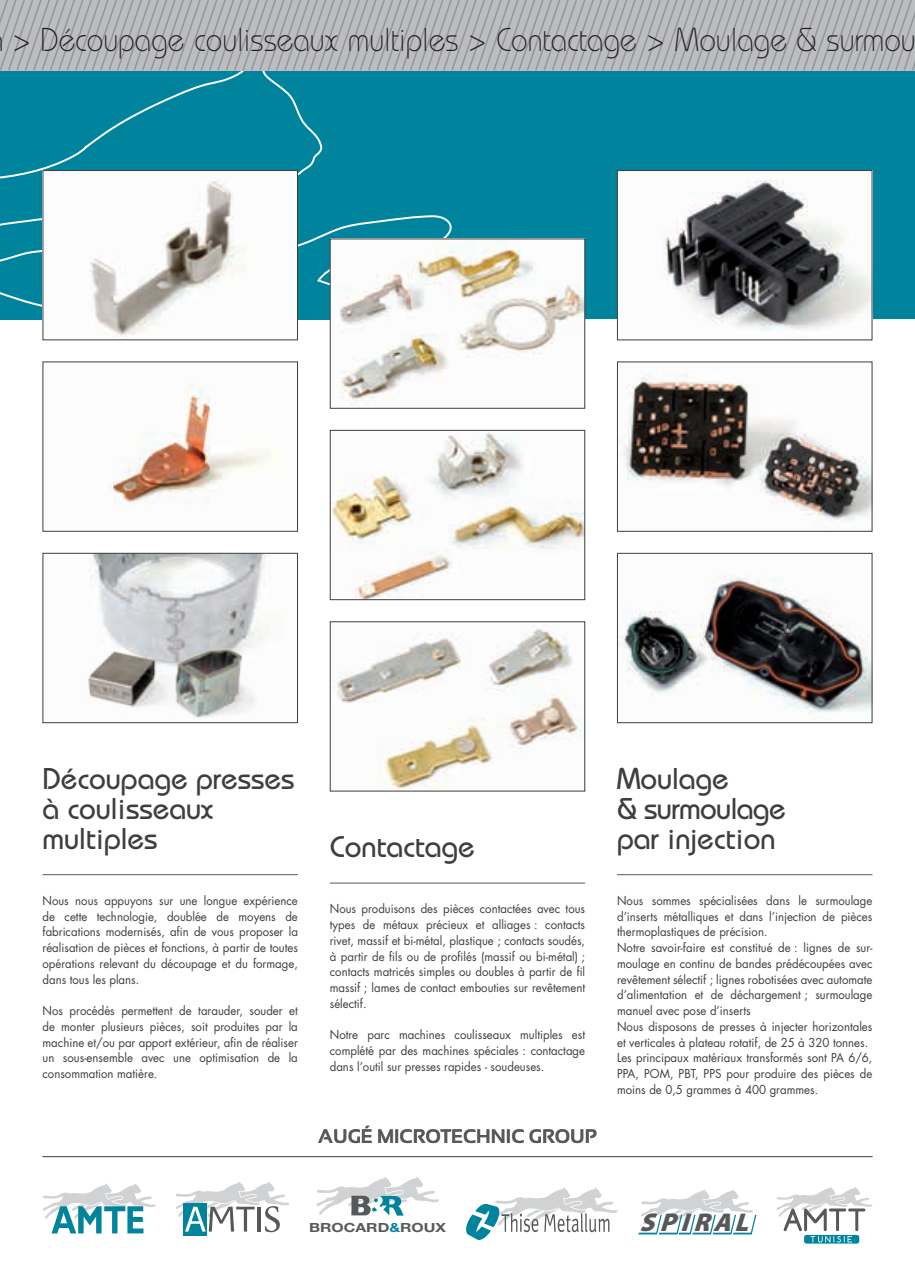
<style>
.page{position:relative;width:915px;height:1276px;background:#fff}
.page>*{position:absolute;margin:0;border:0;box-sizing:border-box;transform-origin:0 0}
.t1{font:300 33px "Bauhaus";color:#231f20;scale:.9 1}
.t2{font:500 30px/30px "Bauhaus";color:#3e3e3f}
.t3{font:italic 900 25.8px "Myriad Pro";color:#57585a}
.t4{font:700 19.5px "Sansation";color:#57585a}
.t5{font:700 12.6px "Helvetica Neue";color:#57585a;scale:1.25 1}
.t6{font:12px/15.8px "Futura";color:#3e3e3f;text-align:justify;scale:.95 1}
.s1{color:#00839c}
</style>
<div class="page">
<svg style="left:0;top:0;width:914px;height:319px"></svg>
<img style="left:619px;top:575px;width:251px;height:138px">
<div style="left:617px;top:553px;width:255px;height:170px;border:1px solid #3e3e3f"></div>
<img style="left:619px;top:372px;width:251px;height:150px">
<div style="left:617px;top:361px;width:255px;height:171px;border:1px solid #3e3e3f"></div>
<img style="left:619px;top:172px;width:251px;height:158px">
<div style="left:617px;top:170px;width:255px;height:170px;border:1px solid #3e3e3f"></div>
<img style="left:332px;top:241px;width:251px;height:164px">
<div style="left:330px;top:239px;width:255px;height:170px;border:1px solid #3e3e3f"></div>
<img style="left:332px;top:432px;width:251px;height:166px">
<div style="left:330px;top:430px;width:255px;height:170px;border:1px solid #3e3e3f"></div>
<img style="left:332px;top:629px;width:250px;height:160px">
<div style="left:330px;top:621px;width:255px;height:170px;border:1px solid #3e3e3f"></div>
<svg style="left:43px;top:1183px;width:112px;height:50px"></svg>
<img style="left:89px;top:555px;width:177px;height:91px">
<div style="left:43px;top:553px;width:255px;height:170px;border:1px solid #3e3e3f"></div>
<img style="left:111px;top:384px;width:160px;height:121px">
<img style="left:45px;top:172px;width:251px;height:165px">
<div style="left:43px;top:170px;width:255px;height:170px;border:1px solid #3e3e3f"></div>
<img style="left:81px;top:646px;width:185px;height:77px">
<div style="left:183px;top:1203px;width:24px;height:33px;background:#00839c"></div>
<svg style="left:176px;top:1182px;width:113px;height:50px"></svg>
<svg style="left:316px;top:1177px;width:123px;height:39px"></svg>
<svg style="left:803px;top:1235px;width:55px;height:8px"></svg>
<svg style="left:776px;top:1187px;width:96px;height:55px"></svg>
<svg style="left:638px;top:1189px;width:118px;height:45px"></svg>
<svg style="left:466px;top:1187px;width:151px;height:53px"></svg>
<hr style="left:617px;top:874px;width:255px;height:1px;background:#57585a">
<hr style="left:330px;top:882px;width:255px;height:1px;background:#57585a">
<hr style="left:43px;top:874px;width:255px;height:1px;background:#57585a">
<hr style="left:43px;top:1156px;width:829px;height:1px;background:#57585a">
<h1 class="t1" style="left:13px;top:20px;width:1004px">&gt; Découpage coulisseaux multiples &gt; Contactage &gt; Moulage &amp; surmou</h1>
<h2 class="t2" style="left:43px;top:763px;width:253px">Découpage presses à coulisseaux multiples</h2>
<p class="t6" style="left:43px;top:892px;width:270px">Nous nous appuyons sur une longue expérience de cette technologie, doublée de moyens de fabrications modernisés, afin de vous proposer la réalisation de pièces et fonctions, à partir de toutes opérations relevant du découpage et du formage, dans tous les plans.</p>
<p class="t6" style="left:43px;top:1002px;width:270px">Nos procédés permettent de tarauder, souder et de monter plusieurs pièces, soit produites par la machine et/ou par apport extérieur, afin de réaliser un sous-ensemble avec une optimisation de la consommation matière.</p>
<h2 class="t2" style="left:330px;top:831px;width:147px">Contactage</h2>
<p class="t6" style="left:330px;top:901px;width:270px">Nous produisons des pièces contactées avec tous types de métaux précieux et alliages : contacts rivet, massif et bi-métal, plastique ; contacts soudés, à partir de fils ou de profilés (massif ou bi-métal) ; contacts matricés simples ou doubles à partir de fil massif ; lames de contact embouties sur revêtement sélectif.</p>
<p class="t6" style="left:330px;top:1027px;width:270px">Notre parc machines coulisseaux multiples est complété par des machines spéciales : contactage dans l’outil sur presses rapides - soudeuses.</p>
<h3 class="t4" style="left:318px;top:1125px;width:280px">AUGÉ MICROTECHNIC GROUP</h3>
<h2 class="t2" style="left:617px;top:763px;width:170px">Moulage<br>&amp; surmoulage par injection</h2>
<p class="t6" style="left:617px;top:892px;width:270px;text-align:left">Nous sommes spécialisées dans le surmoulage d’inserts métalliques et dans l’injection de pièces thermoplastiques de précision.<br>Notre savoir-faire est constitué de : lignes de sur&shy;moulage en continu de bandes prédécoupées avec revêtement sélectif ; lignes robotisées avec automate d’alimentation et de déchargement ; surmoulage manuel avec pose d’inserts<br>Nous disposons de presses à injecter horizontales et verticales à plateau rotatif, de 25 à 320 tonnes.<br>Les principaux matériaux transformés sont PA 6/6, PPA, POM, PBT, PPS pour produire des pièces de moins de 0,5 grammes à 400 grammes.</p>
<p class="t5" style="left:309px;top:1219px;width:111px">BROCARD<span class="s1">&amp;</span>ROUX</p>
<h3 class="t3" style="left:639px;top:1205px;width:120px">SPIRAL</h3>
</div>
